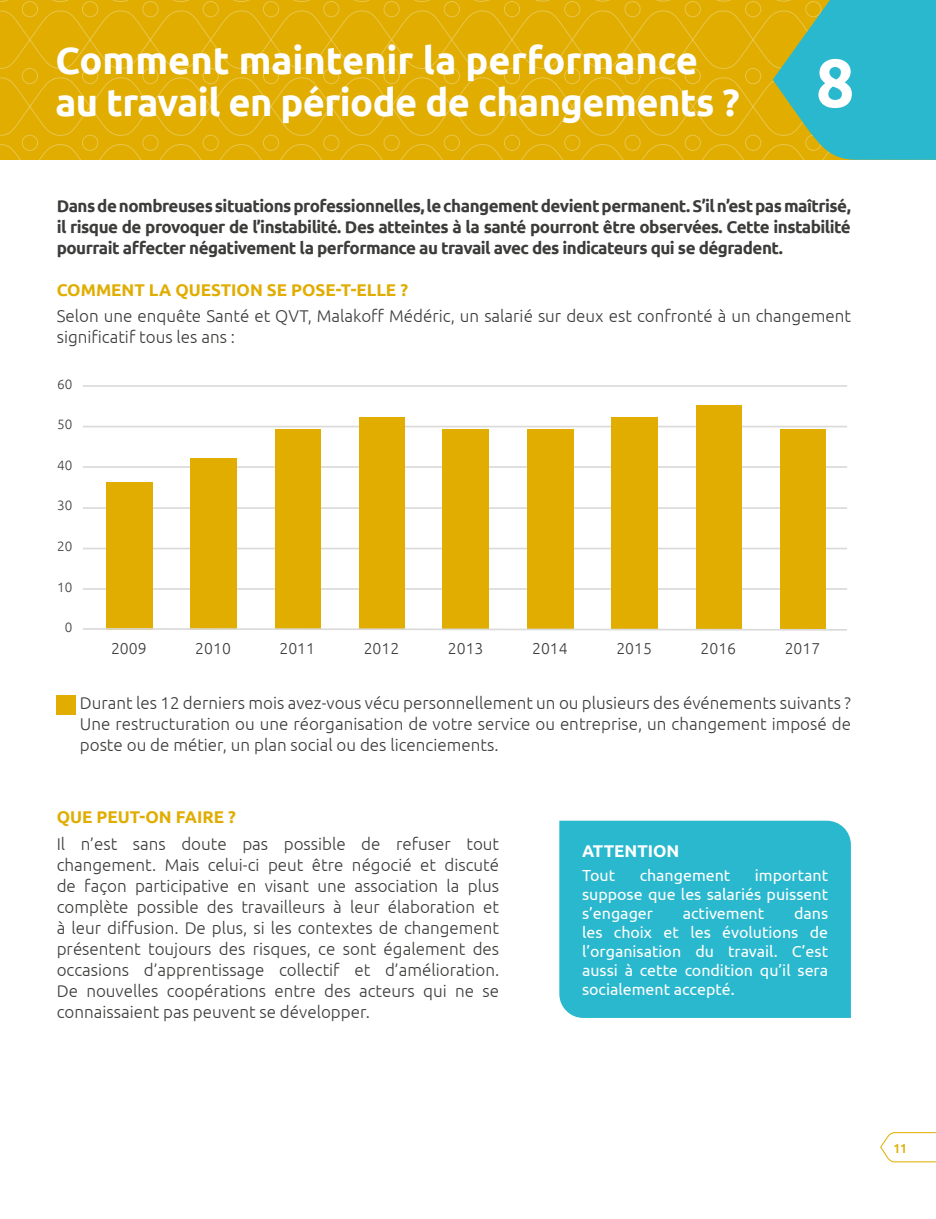
<style>
.page{position:relative;width:936px;height:1219px;background:#fff}
.page>*{position:absolute;margin:0;border:0;box-sizing:border-box;transform-origin:0 0}
.t1{font:700 68px "Ubuntu";color:#fff}
.t2{font:700 38px/42px "Ubuntu";letter-spacing:-.015em;color:#fff}
.t3{font:300 17px/21px "Ubuntu";color:#3c3c3b;text-align:justify}
.t4{font:700 17px/21px "Ubuntu";letter-spacing:-.03em;color:#3c3c3b;text-align:justify}
.t5{font:700 17px "Ubuntu";color:#e0ad00}
.t6{font:700 17px "Ubuntu";color:#fff}
.t7{font:16px/19px "Ubuntu";color:#fff;text-align:justify}
.t8{font:300 15.8px "Ubuntu";color:#3c3c3b}
.t9{font:300 13.6px "Ubuntu";color:#3c3c3b}
.t10{font:500 13px "Ubuntu";color:#e0ad00}
</style>
<div class="page">
<svg style="left:880px;top:1132px;width:55px;height:31px"></svg>
<svg style="left:0;top:0;width:935px;height:160px;background:#c6af21"></svg>
<div style="left:57px;top:695px;width:19px;height:20px;background:#e0ad00"></div>
<hr style="left:83px;top:385px;width:764px;height:2px;background:#dadada">
<hr style="left:83px;top:426px;width:764px;height:1px;background:#dadada">
<hr style="left:83px;top:466px;width:764px;height:2px;background:#dadada">
<hr style="left:83px;top:507px;width:764px;height:2px;background:#dadada">
<hr style="left:83px;top:548px;width:764px;height:1px;background:#dadada">
<hr style="left:83px;top:588px;width:764px;height:2px;background:#dadada">
<div style="left:780px;top:429px;width:45px;height:200px;background:#e0ad00"></div>
<div style="left:696px;top:405px;width:46px;height:224px;background:#e0ad00"></div>
<div style="left:611px;top:417px;width:47px;height:212px;background:#e0ad00"></div>
<div style="left:527px;top:429px;width:46px;height:200px;background:#e0ad00"></div>
<div style="left:442px;top:429px;width:47px;height:200px;background:#e0ad00"></div>
<div style="left:359px;top:417px;width:45px;height:212px;background:#e0ad00"></div>
<div style="left:275px;top:429px;width:46px;height:200px;background:#e0ad00"></div>
<div style="left:190px;top:458px;width:47px;height:171px;background:#e0ad00"></div>
<div style="left:106px;top:482px;width:46px;height:147px;background:#e0ad00"></div>
<svg style="left:83px;top:627px;width:764px;height:4px"></svg>
<div style="left:559px;top:821px;width:291px;height:197px;background:#29b8ce"></div>
<h2 class="t2" style="left:55px;top:39px;width:686px">Comment maintenir la performance au travail en période de changements ?</h2>
<h1 class="t1" style="left:815px;top:42px;width:40px">8</h1>
<p class="t4" style="left:57px;top:195px;width:795px">Dans de nombreuses situations professionnelles, le changement devient permanent. S’il n’est pas maîtrisé, il risque de provoquer de l’instabilité. Des atteintes à la santé pourront être observées. Cette instabilité pourrait affecter négativement la performance au travail avec des indicateurs qui se dégradent.</p>
<p class="t5" style="left:57px;top:279px;width:353px">COMMENT LA QUESTION SE POSE-T-ELLE ?</p>
<p class="t3" style="left:57px;top:305px;width:795px">Selon une enquête Santé et QVT, Malakoff Médéric, un salarié sur deux est confronté à un changement significatif tous les ans :</p>
<p class="t9" style="left:57px;top:375px;width:17px">60</p>
<p class="t9" style="left:57px;top:416px;width:17px">50</p>
<p class="t9" style="left:57px;top:457px;width:17px">40</p>
<p class="t9" style="left:57px;top:497px;width:17px">30</p>
<p class="t9" style="left:57px;top:538px;width:17px">20</p>
<p class="t9" style="left:57px;top:579px;width:17px">10</p>
<p class="t9" style="left:65px;top:619px;width:9px">0</p>
<p class="t8" style="left:111px;top:639px;width:37px">2009</p>
<p class="t8" style="left:195px;top:639px;width:37px">2010</p>
<p class="t8" style="left:279px;top:639px;width:37px">2011</p>
<p class="t8" style="left:364px;top:639px;width:37px">2012</p>
<p class="t8" style="left:448px;top:639px;width:37px">2013</p>
<p class="t8" style="left:532px;top:639px;width:37px">2014</p>
<p class="t8" style="left:616px;top:639px;width:37px">2015</p>
<p class="t8" style="left:700px;top:639px;width:37px">2016</p>
<p class="t8" style="left:784px;top:639px;width:37px">2017</p>
<p class="t3" style="left:80px;top:692px;width:772px">Durant les 12 derniers mois avez-vous vécu personnellement un ou plusieurs des événements suivants ?<br>Une restructuration ou une réorganisation de votre service ou entreprise, un changement imposé de poste ou de métier, un plan social ou des licenciements.</p>
<p class="t5" style="left:57px;top:807px;width:181px">QUE PEUT-ON FAIRE ?</p>
<p class="t3" style="left:57px;top:833px;width:444px">Il n’est sans doute pas possible de refuser tout changement. Mais celui-ci peut être négocié et discuté de façon participative en visant une association la plus complète possible des travailleurs à leur élaboration et à leur diffusion. De plus, si les contextes de changement présentent toujours des risques, ce sont également des occasions d’apprentissage collectif et d’amélioration.<br>De nouvelles coopérations entre des acteurs qui ne se connaissaient pas peuvent se développer.</p>
<p class="t6" style="left:582px;top:840px;width:99px">ATTENTION</p>
<p class="t7" style="left:582px;top:866px;width:35px">Tout</p>
<p class="t7" style="left:639px;top:866px;width:92px">changement</p>
<p class="t7" style="left:582px;top:866px;width:248px;text-indent:173px">important suppose que les salariés puissent s’engager</p>
<p class="t7" style="left:582px;top:903px;width:248px;text-indent:212px">dans les choix et les évolutions de l’organisation du travail. C’est aussi à cette condition qu’il sera socialement accepté.</p>
<p class="t7" style="left:682px;top:903px;width:83px">activement</p>
<p class="t10" style="left:893px;top:1140px;width:16px">11</p>
</div>
